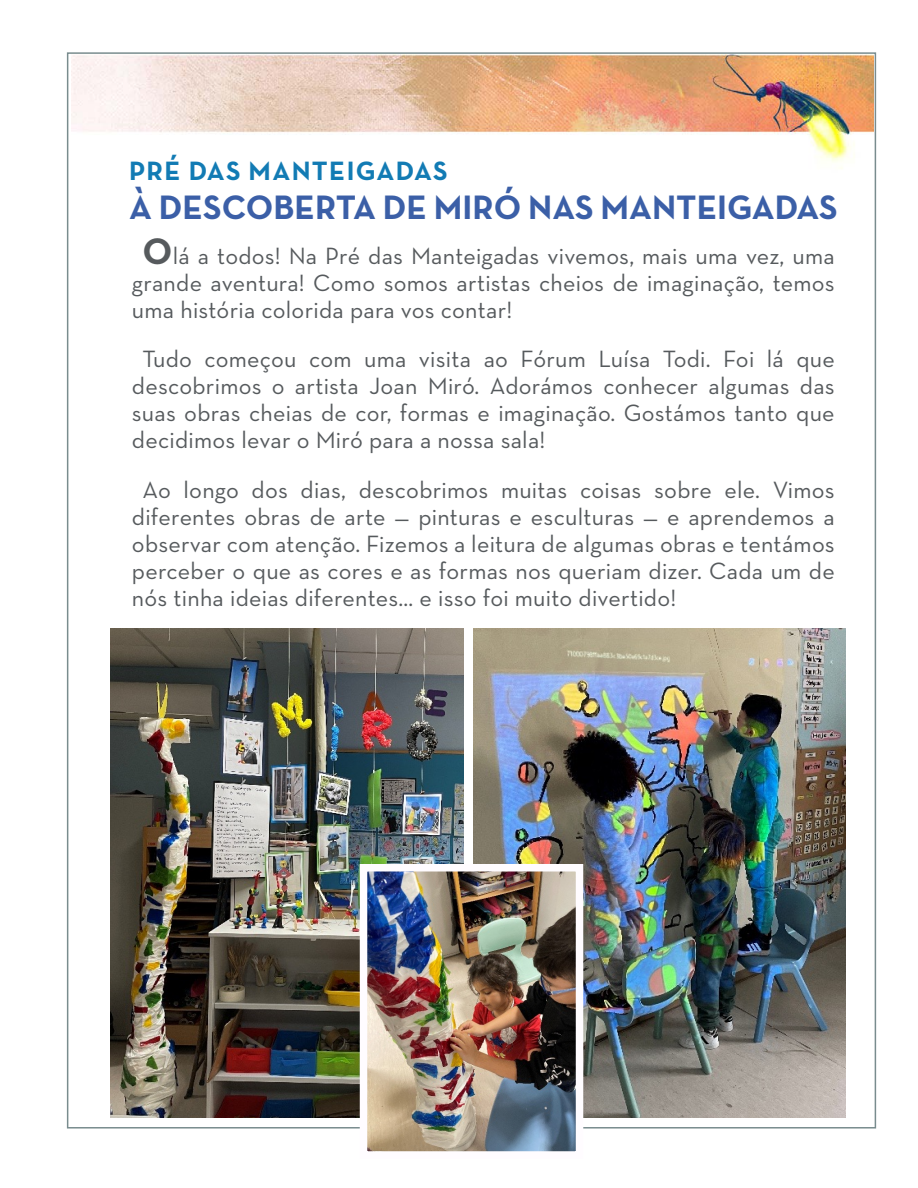
<style>
.page{position:relative;width:918px;height:1188px;background:#fff}
.page>*{position:absolute;margin:0;border:0;box-sizing:border-box;transform-origin:0 0}
.t1{font:700 34.5px "Neutra Text TF";color:#3b5fa7}
.t2{font:700 27px "Neutra Text TF";letter-spacing:.05em;color:#127bb4}
.t3{font:24px/27px "Neutra Text";letter-spacing:.01em;color:#565a5d;text-align:justify}
.s1{font-weight:700;font-size:37.5px}
</style>
<div class="page">
<img style="left:72px;top:54px;width:801px;height:115px">
<img style="left:110px;top:628px;width:353px;height:490px">
<img style="left:473px;top:628px;width:372px;height:490px">
<img style="left:369px;top:873px;width:205px;height:277px">
<div style="left:360px;top:864px;width:223px;height:295px;border:8px solid #fffcff"></div>
<p class="t2" style="left:129px;top:154px;width:320px">PRÉ DAS MANTEIGADAS</p>
<p class="t1" style="left:129px;top:186px;width:710px">À DESCOBERTA DE MIRÓ NAS MANTEIGADAS</p>
<p class="t3" style="left:132px;top:242px;width:704px;text-indent:10px"><span class="s1">O</span>lá a todos! Na Pré das Manteigadas vivemos, mais uma vez, uma grande aventura! Como somos artistas cheios de imaginação, temos uma história colorida para vos contar!</p>
<p class="t3" style="left:132px;top:345px;width:704px;text-indent:10px">Tudo começou com uma visita ao Fórum Luísa Todi. Foi lá que descobrimos o artista Joan Miró. Adorámos conhecer algumas das suas obras cheias de cor, formas e imaginação. Gostámos tanto que decidimos levar o Miró para a nossa sala!</p>
<p class="t3" style="left:132px;top:476px;width:704px;text-indent:10px">Ao longo dos dias, descobrimos muitas coisas sobre ele. Vimos diferentes obras de arte — pinturas e esculturas — e aprendemos a observar com atenção. Fizemos a leitura de algumas obras e tentámos perceber o que as cores e as formas nos queriam dizer. Cada um de nós tinha ideias diferentes… e isso foi muito divertido!</p>
</div>
